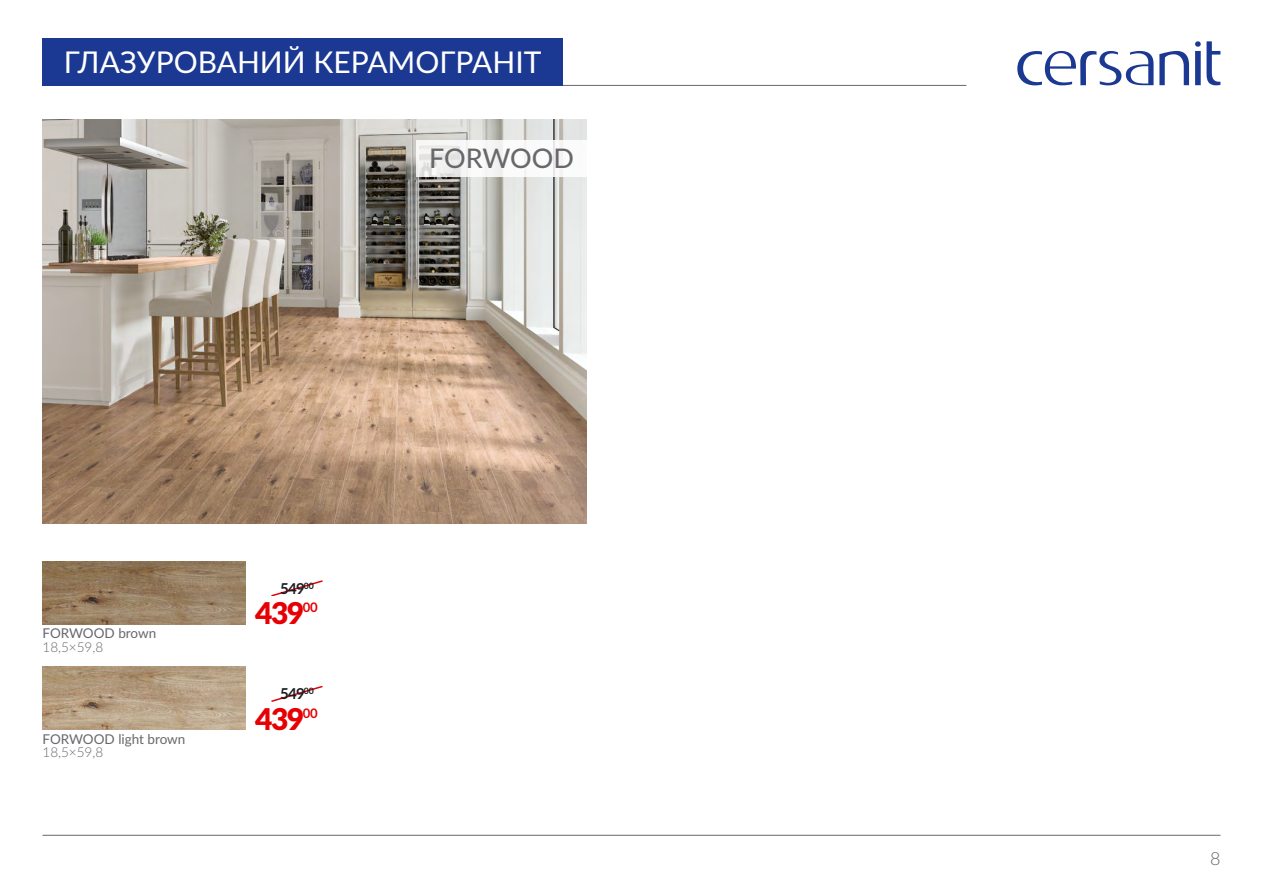
<style>
.page{position:relative;width:1263px;height:893px;background:#fff}
.page>*{position:absolute;margin:0;border:0;box-sizing:border-box;transform-origin:0 0}
.t1{font:30px "Lato";color:#fff}
.t2{font:900 30px "Lato";letter-spacing:-.05em;color:#e60005}
.t3{font:500 27px "Lato";letter-spacing:-.005em;color:#68676c}
.t4{font:300 18px "Lato";color:#68676c}
.t5{font:700 15px "Lato";letter-spacing:-.05em;color:#1b1c20}
.t6{font:13.5px "Lato";color:#68676c}
.t7{font:300 13.5px "Lato";color:#68676c}
.t8{font:700 13.05px "Lato";color:#e60005}
</style>
<div class="page">
<hr style="left:43px;top:85px;width:923px;height:1px;background:#68676c">
<hr style="left:43px;top:835px;width:1177px;height:1px;background:#68676c">
<img style="left:43px;top:119px;width:544px;height:404px">
<img style="left:43px;top:561px;width:203px;height:63px">
<img style="left:43px;top:667px;width:203px;height:63px">
<svg style="left:271px;top:581px;width:51px;height:15px"></svg>
<svg style="left:271px;top:686px;width:51px;height:15px"></svg>
<div style="left:43px;top:39px;width:520px;height:47px;background:#1b3892"></div>
<svg style="left:1017px;top:41px;width:203px;height:44px"></svg>
<svg style="left:416px;top:140px;width:171px;height:37px"></svg>
<h1 class="t1" style="left:64px;top:41px;width:479px">ГЛАЗУРОВАНИЙ КЕРАМОГРАНІТ</h1>
<h2 class="t3" style="left:429px;top:139px;width:146px">FORWOOD</h2>
<p class="t6" style="left:43px;top:624px;width:115px">FORWOOD brown</p>
<p class="t7" style="left:43px;top:637px;width:62px">18,5×59,8</p>
<p class="t6" style="left:43px;top:729px;width:144px">FORWOOD light brown</p>
<p class="t7" style="left:43px;top:743px;width:62px">18,5×59,8</p>
<p class="t5" style="left:280px;top:577px;width:35px">549<sup>00</sup></p>
<h1 class="t2" style="left:255px;top:591px;width:51px">439</h1>
<p class="t8" style="left:303px;top:598px;width:16px">00</p>
<p class="t5" style="left:280px;top:683px;width:35px">549<sup>00</sup></p>
<h1 class="t2" style="left:255px;top:696px;width:51px">439</h1>
<p class="t8" style="left:303px;top:703px;width:16px">00</p>
<h3 class="t4" style="left:1210px;top:846px;width:12px">8</h3>
</div>
